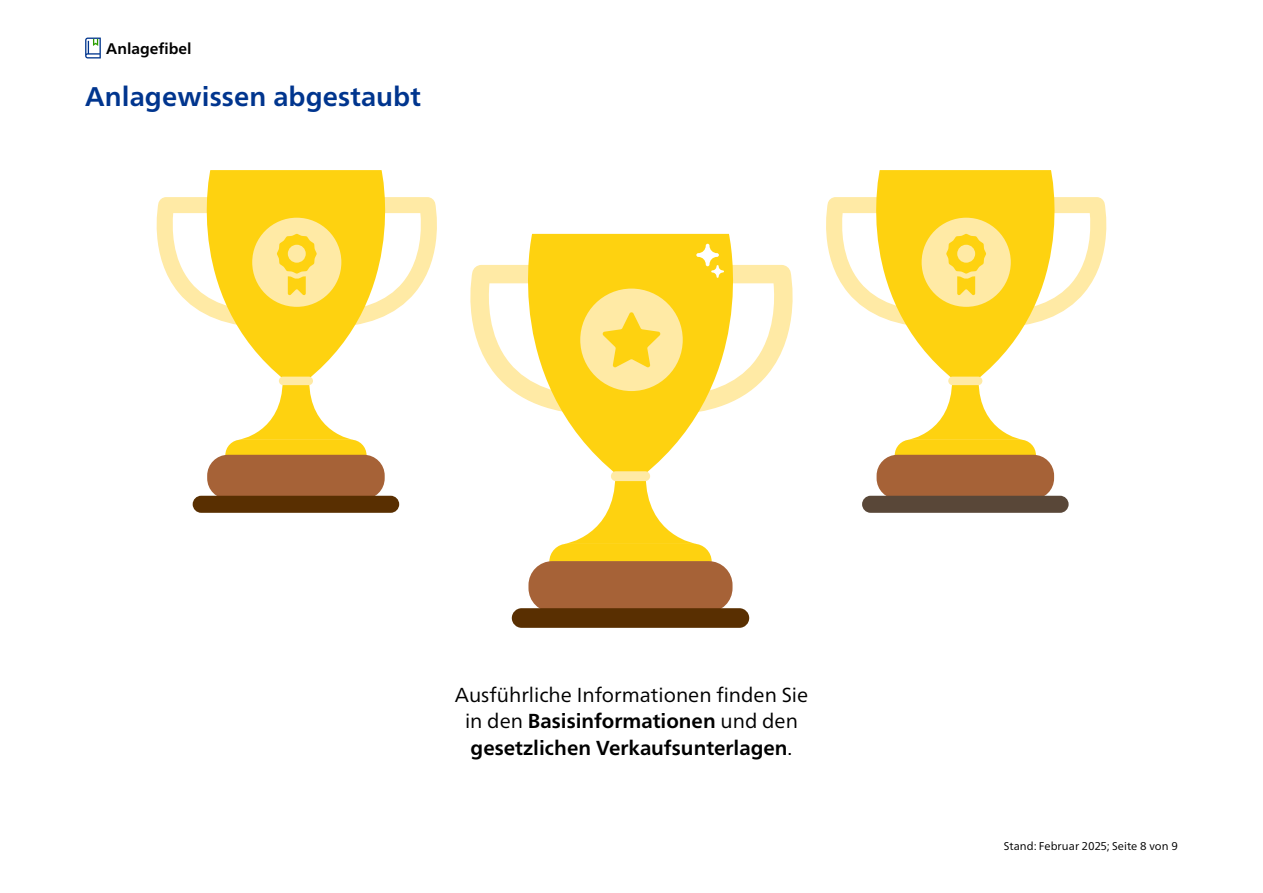
<style>
.page{position:relative;width:1263px;height:893px;background:#fff}
.page>*{position:absolute;margin:0;border:0;box-sizing:border-box;transform-origin:0 0}
.t1{font:700 27px "Frutiger Neue LT Pro";letter-spacing:.005em;color:#00358e}
.t2{font:700 20.25px/26.5px "Frutiger Neue LT Pro";color:#000;text-align:center}
.t3{font:700 15.3px "Frutiger Neue LT Pro";color:#000}
.t4{font:11.25px "Frutiger Neue LT Pro";letter-spacing:.005em;color:#000}
.s1{font-weight:400}
</style>
<div class="page">
<svg style="left:85px;top:38px;width:16px;height:20px"></svg>
<svg style="left:530px;top:234px;width:201px;height:240px;fill:#fed214"></svg>
<svg style="left:549px;top:476px;width:163px;height:85px"></svg>
<div style="left:611px;top:471px;width:39px;height:10px;background:#ffeaa5;border-radius:5px"></div>
<div style="left:528px;top:561px;width:204px;height:51px;background:#a66237;border-radius:24px"></div>
<div style="left:512px;top:608px;width:237px;height:20px;background:#592f01;border-radius:10px"></div>
<svg style="left:470px;top:244px;width:323px;height:171px"></svg>
<svg style="left:876px;top:170px;width:179px;height:210px;fill:#fed210"></svg>
<svg style="left:826px;top:197px;width:281px;height:130px"></svg>
<svg style="left:895px;top:380px;width:141px;height:75px"></svg>
<div style="left:948px;top:377px;width:34px;height:8px;background:#ffeaa5;border-radius:4px"></div>
<div style="left:876px;top:455px;width:178px;height:44px;background:#a66237;border-radius:21px"></div>
<div style="left:862px;top:496px;width:206px;height:17px;background:#594738;border-radius:9px"></div>
<svg style="left:207px;top:170px;width:178px;height:209px;fill:#fed210"></svg>
<svg style="left:156px;top:197px;width:281px;height:130px"></svg>
<svg style="left:225px;top:383px;width:142px;height:72px"></svg>
<div style="left:279px;top:377px;width:34px;height:8px;background:#ffeaa5;border-radius:4px"></div>
<div style="left:207px;top:455px;width:178px;height:44px;background:#a66237;border-radius:21px"></div>
<div style="left:193px;top:496px;width:206px;height:17px;background:#592f01;border-radius:9px"></div>
<p class="t3" style="left:106px;top:40px;width:87px">Anlagefibel</p>
<h1 class="t1" style="left:85px;top:81px;width:337px">Anlagewissen abgestaubt</h1>
<p class="t2" style="left:455px;top:681px;width:355px"><span class="s1">Ausführliche Informationen finden Sie in den</span> Basisinformationen <span class="s1">und den </span>gesetzlichen Verkaufsunterlagen<span class="s1">.</span></p>
<p class="t4" style="left:1004px;top:840px;width:176px">Stand: Februar 2025; Seite 8 von 9</p>
</div>
